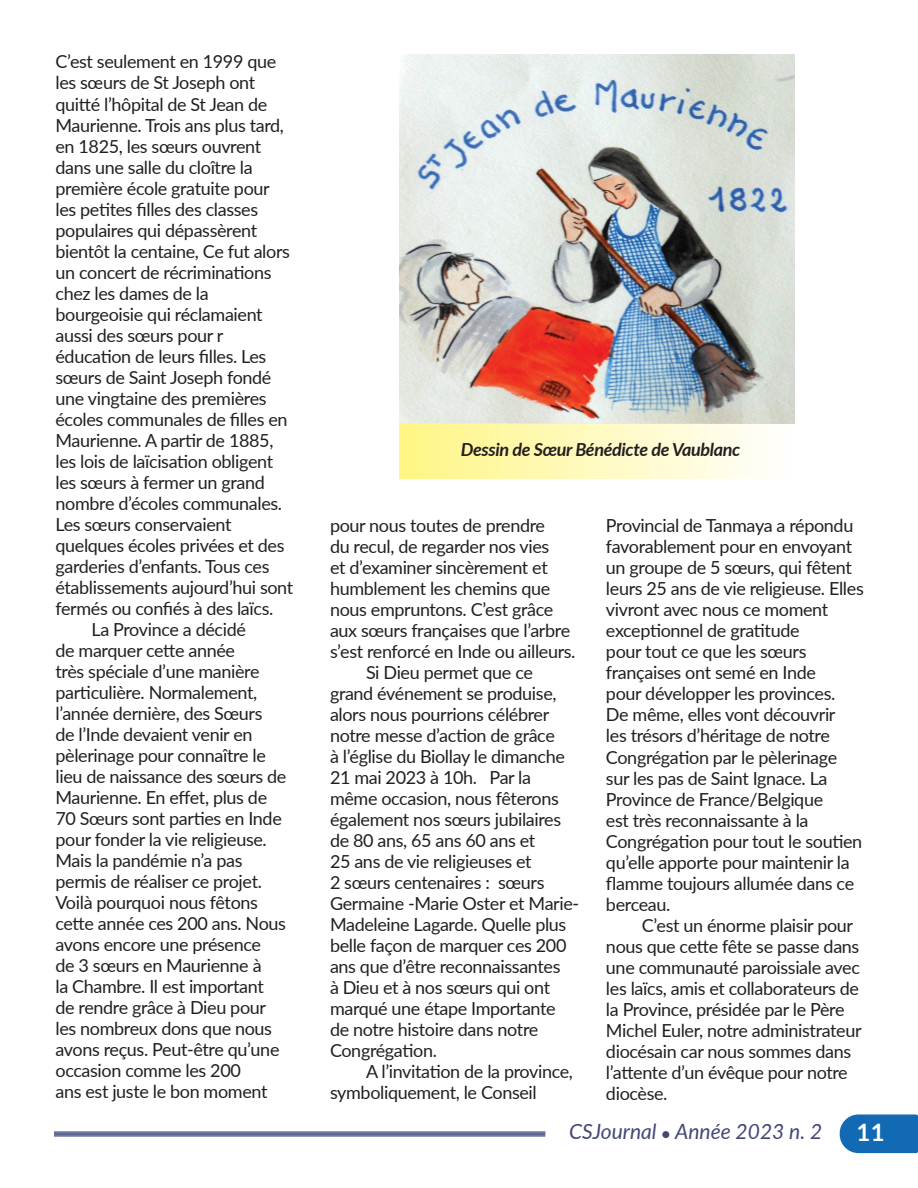
<style>
.page{position:relative;width:918px;height:1188px;background:#fff}
.page>*{position:absolute;margin:0;border:0;box-sizing:border-box;transform-origin:0 0}
.t1{font:700 24px "Lato";color:#fff}
.t2{font:italic 21px "Lato";color:#434776}
.t3{font:18px/21px "Lato";letter-spacing:-.02em;color:#231f20}
.t4{font:italic 700 18px "Lato";letter-spacing:-.02em;color:#231f20}
</style>
<div class="page">
<img style="left:400px;top:54px;width:394px;height:369px">
<svg style="left:840px;top:1114px;width:78px;height:39px;background:#2071b8"></svg>
<hr style="left:54px;top:1132px;width:491px;height:4px;background:#70789b">
<hr style="left:54px;top:1132px;width:491px;height:1px;background:#071653">
<hr style="left:54px;top:1133px;width:491px;height:2px;background:#071653">
<hr style="left:54px;top:1136px;width:491px;height:1px;background:#071653">
<div style="left:400px;top:423px;width:392px;height:56px;background:linear-gradient(to right,#fff684,#fffefd)"></div>
<p class="t3" style="left:56px;top:51px;width:222px">C’est seulement en 1999 que</p>
<p class="t3" style="left:56px;top:72px;width:201px">les sœurs de St Joseph ont</p>
<p class="t3" style="left:56px;top:93px;width:213px">quitté l’hôpital de St Jean de</p>
<p class="t3" style="left:56px;top:114px;width:230px">Maurienne. Trois ans plus tard,</p>
<p class="t3" style="left:56px;top:135px;width:207px">en 1825, les sœurs ouvrent</p>
<p class="t3" style="left:56px;top:156px;width:199px">dans une salle du cloître la</p>
<p class="t3" style="left:56px;top:177px;width:216px">première école gratuite pour</p>
<p class="t3" style="left:56px;top:198px;width:204px">les petites filles des classes</p>
<p class="t3" style="left:56px;top:219px;width:203px">populaires qui dépassèrent</p>
<p class="t3" style="left:56px;top:240px;width:236px">bientôt la centaine, Ce fut alors</p>
<p class="t3" style="left:56px;top:261px;width:218px">un concert de récriminations</p>
<p class="t3" style="left:56px;top:282px;width:155px">chez les dames de la</p>
<p class="t3" style="left:56px;top:303px;width:209px">bourgeoisie qui réclamaient</p>
<p class="t3" style="left:56px;top:324px;width:169px">aussi des sœurs pour r</p>
<p class="t3" style="left:56px;top:345px;width:212px">éducation de leurs filles. Les</p>
<p class="t3" style="left:56px;top:366px;width:217px">sœurs de Saint Joseph fondé</p>
<p class="t3" style="left:56px;top:387px;width:213px">une vingtaine des premières</p>
<p class="t3" style="left:56px;top:408px;width:234px">écoles communales de filles en</p>
<p class="t3" style="left:56px;top:429px;width:219px">Maurienne. A partir de 1885,</p>
<p class="t3" style="left:56px;top:450px;width:219px">les lois de laïcisation obligent</p>
<p class="t3" style="left:56px;top:471px;width:211px">les sœurs à fermer un grand</p>
<p class="t3" style="left:56px;top:492px;width:228px">nombre d’écoles communales.</p>
<p class="t3" style="left:56px;top:513px;width:178px">Les sœurs conservaient</p>
<p class="t3" style="left:56px;top:534px;width:230px">quelques écoles privées et des</p>
<p class="t3" style="left:56px;top:555px;width:216px">garderies d’enfants. Tous ces</p>
<p class="t3" style="left:56px;top:576px;width:239px">établissements aujourd’hui sont</p>
<p class="t3" style="left:56px;top:597px;width:219px">fermés ou confiés à des laïcs.</p>
<p class="t3" style="left:92px;top:618px;width:156px">La Province a décidé</p>
<p class="t3" style="left:56px;top:639px;width:181px">de marquer cette année</p>
<p class="t3" style="left:56px;top:660px;width:206px">très spéciale d’une manière</p>
<p class="t3" style="left:56px;top:681px;width:203px">particulière. Normalement,</p>
<p class="t3" style="left:56px;top:702px;width:209px">l’année dernière, des Sœurs</p>
<p class="t3" style="left:56px;top:723px;width:199px">de l’Inde devaient venir en</p>
<p class="t3" style="left:56px;top:744px;width:212px">pèlerinage pour connaître le</p>
<p class="t3" style="left:56px;top:765px;width:232px">lieu de naissance des sœurs de</p>
<p class="t3" style="left:56px;top:786px;width:213px">Maurienne. En effet, plus de</p>
<p class="t3" style="left:56px;top:807px;width:228px">70 Sœurs sont parties en Inde</p>
<p class="t3" style="left:56px;top:828px;width:213px">pour fonder la vie religieuse.</p>
<p class="t3" style="left:56px;top:849px;width:189px">Mais la pandémie n’a pas</p>
<p class="t3" style="left:56px;top:870px;width:208px">permis de réaliser ce projet.</p>
<p class="t3" style="left:56px;top:891px;width:204px">Voilà pourquoi nous fêtons</p>
<p class="t3" style="left:56px;top:912px;width:232px">cette année ces 200 ans. Nous</p>
<p class="t3" style="left:56px;top:933px;width:207px">avons encore une présence</p>
<p class="t3" style="left:56px;top:954px;width:208px">de 3 sœurs en Maurienne à</p>
<p class="t3" style="left:56px;top:975px;width:210px">la Chambre. Il est important</p>
<p class="t3" style="left:56px;top:996px;width:212px">de rendre grâce à Dieu pour</p>
<p class="t3" style="left:56px;top:1017px;width:218px">les nombreux dons que nous</p>
<p class="t3" style="left:56px;top:1038px;width:226px">avons reçus. Peut-être qu’une</p>
<p class="t3" style="left:56px;top:1059px;width:187px">occasion comme les 200</p>
<p class="t3" style="left:56px;top:1080px;width:214px">ans est juste le bon moment</p>
<p class="t4" style="left:461px;top:436px;width:281px">Dessin de Sœur Bénédicte de Vaublanc</p>
<p class="t3" style="left:330px;top:514px;width:217px">pour nous toutes de prendre</p>
<p class="t3" style="left:330px;top:535px;width:221px">du recul, de regarder nos vies</p>
<p class="t3" style="left:330px;top:556px;width:219px">et d’examiner sincèrement et</p>
<p class="t3" style="left:330px;top:577px;width:222px">humblement les chemins que</p>
<p class="t3" style="left:330px;top:599px;width:225px">nous empruntons. C’est grâce</p>
<p class="t3" style="left:330px;top:620px;width:242px">aux sœurs françaises que l’arbre</p>
<p class="t3" style="left:330px;top:641px;width:247px">s’est renforcé en Inde ou ailleurs.</p>
<p class="t3" style="left:366px;top:662px;width:168px">Si Dieu permet que ce</p>
<p class="t3" style="left:330px;top:683px;width:228px">grand événement se produise,</p>
<p class="t3" style="left:330px;top:704px;width:221px">alors nous pourrions célébrer</p>
<p class="t3" style="left:330px;top:725px;width:226px">notre messe d’action de grâce</p>
<p class="t3" style="left:330px;top:746px;width:236px">à l’église du Biollay le dimanche</p>
<p class="t3" style="left:330px;top:767px;width:203px">21 mai 2023 à 10h. Par la</p>
<p class="t3" style="left:330px;top:788px;width:230px">même occasion, nous fêterons</p>
<p class="t3" style="left:330px;top:809px;width:233px">également nos sœurs jubilaires</p>
<p class="t3" style="left:330px;top:830px;width:207px">de 80 ans, 65 ans 60 ans et</p>
<p class="t3" style="left:330px;top:851px;width:203px">25 ans de vie religieuses et</p>
<p class="t3" style="left:330px;top:872px;width:216px">2 sœurs centenaires : sœurs</p>
<p class="t3" style="left:330px;top:893px;width:251px">Germaine -Marie Oster et Marie-</p>
<p class="t3" style="left:330px;top:914px;width:238px">Madeleine Lagarde. Quelle plus</p>
<p class="t3" style="left:330px;top:935px;width:238px">belle façon de marquer ces 200</p>
<p class="t3" style="left:330px;top:956px;width:232px">ans que d’être reconnaissantes</p>
<p class="t3" style="left:330px;top:977px;width:222px">à Dieu et à nos sœurs qui ont</p>
<p class="t3" style="left:330px;top:998px;width:227px">marqué une étape Importante</p>
<p class="t3" style="left:330px;top:1019px;width:210px">de notre histoire dans notre</p>
<p class="t3" style="left:330px;top:1040px;width:108px">Congrégation.</p>
<p class="t3" style="left:366px;top:1061px;width:209px">A l’invitation de la province,</p>
<p class="t3" style="left:330px;top:1082px;width:208px">symboliquement, le Conseil</p>
<p class="t3" style="left:606px;top:515px;width:259px">Provincial de Tanmaya a répondu favorablement pour en envoyant un groupe de 5 sœurs, qui fêtent leurs 25 ans de vie religieuse. Elles vivront avec nous ce moment exceptionnel de gratitude<br>pour tout ce que les sœurs françaises ont semé en Inde<br>pour développer les provinces.<br>De même, elles vont découvrir<br>les trésors d’héritage de notre<br>Congrégation par le pèlerinage sur les pas de Saint Ignace. La<br>Province de France/Belgique<br>est très reconnaissante à la<br>Congrégation pour tout le soutien qu’elle apporte pour maintenir la flamme toujours allumée dans ce berceau.</p>
<p class="t3" style="left:606px;top:914px;width:257px;text-indent:36px">C’est un énorme plaisir pour nous que cette fête se passe dans une communauté paroissiale avec les laïcs, amis et collaborateurs de la Province, présidée par le Père<br>Michel Euler, notre administrateur diocésain car nous sommes dans l’attente d’un évêque pour notre diocèse.</p>
<p class="t2" style="left:569px;top:1116px;width:255px">CSJournal ● Année 2023 n. 2</p>
<h1 class="t1" style="left:857px;top:1115px;width:30px">11</h1>
</div>
